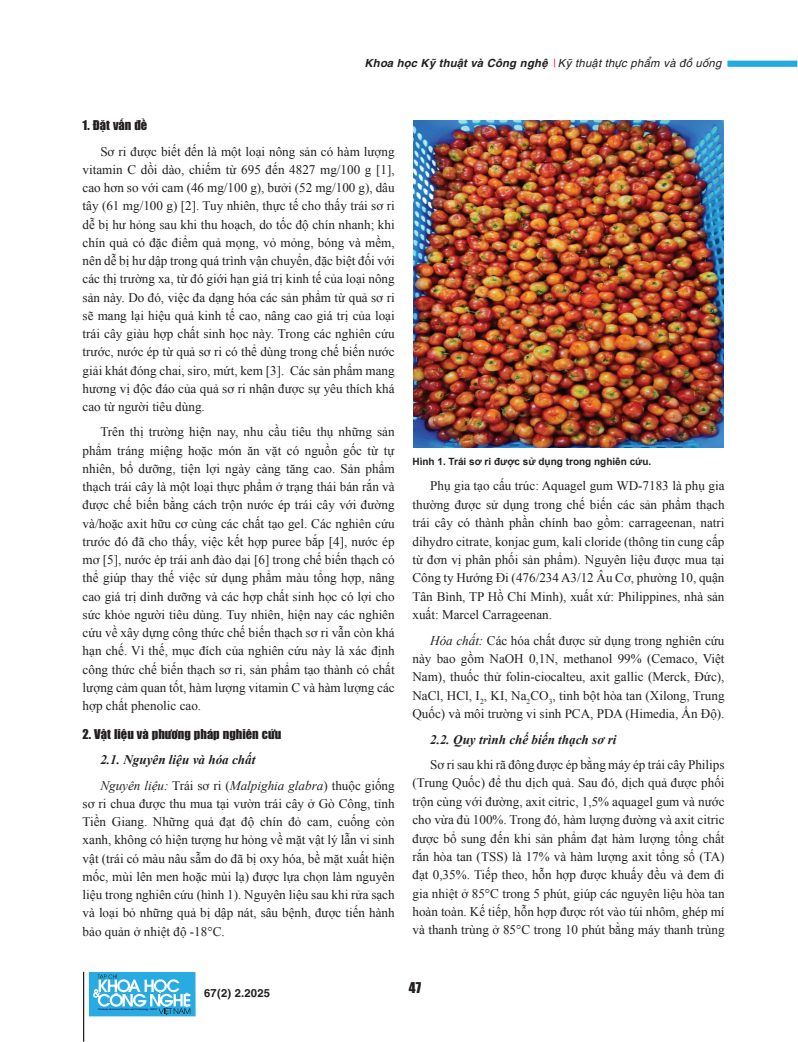
<style>
.page{position:relative;width:798px;height:1042px;background:#fff}
.page>*{position:absolute;margin:0;border:0;box-sizing:border-box;transform-origin:0 0}
.t1{font:13.75px "UTM Impact";color:#231f20}
.t2{font:13.12px/18.2px "Times New Roman";color:#231f20;text-align:justify}
.t3{font:italic 13.12px/25.4px "Times New Roman";color:#231f20}
.t4{font:italic 700 13.12px "Times New Roman";color:#231f20}
.t5{font:12.5px "UTM Impact";color:#231f20}
.t6{font:italic 700 11.25px "UTM Helve";color:#231f20}
.t7{font:700 11.25px "UTM Helve";color:#231f20}
.t8{font:700 10px "Arial";color:#231f20}
.s1{font-weight:400;color:#ee1d23}
.s2{font-weight:400}
.s3{font-weight:700}
.s4{font-style:normal}
.s5{font-style:italic}
</style>
<div class="page">
<hr style="left:83px;top:972px;width:1px;height:69px;background:#231f20">
<div style="left:89px;top:972px;width:106px;height:44px;background:#28abe1"></div>
<svg style="left:93px;top:974px;width:97px;height:41px"></svg>
<div style="left:727px;top:61px;width:70px;height:6px;background:#24aae1"></div>
<img style="left:413px;top:120px;width:310px;height:327px">
<p class="t6" style="left:364px;top:53px;width:359px">Khoa học Kỹ thuật và Công nghệ <span class="s1">/</span><span class="s2">Kỹ thuật thực phẩm và đồ uống</span></p>
<p class="t5" style="left:83px;top:116px;width:66px">1. Đặt vấn đề</p>
<p class="t2" style="left:83px;top:142px;width:313px;text-indent:18px">Sơ ri được biết đến là một loại nông sản có hàm lượng vitamin C dồi dào, chiếm từ 695 đến 4827 mg/100 g [1], cao hơn so với cam (46 mg/100 g), bưởi (52 mg/100 g), dâu tây (61 mg/100 g) [2]. Tuy nhiên, thực tế cho thấy trái sơ ri dễ bị hư hỏng sau khi thu hoạch, do tốc độ chín nhanh; khi chín quả có đặc điểm quả mọng, vỏ mỏng, bóng và mềm, nên dễ bị hư dập trong quá trình vận chuyển, đặc biệt đối với các thị trường xa, từ đó giới hạn giá trị kinh tế của loại nông sản này. Do đó, việc đa dạng hóa các sản phẩm từ quả sơ ri sẽ mang lại hiệu quả kinh tế cao, nâng cao giá trị của loại trái cây giàu hợp chất sinh học này. Trong các nghiên cứu trước, nước ép từ quả sơ ri có thể dùng trong chế biến nước giải khát đóng chai, siro, mứt, kem [3]. Các sản phẩm mang hương vị độc đáo của quả sơ ri nhận được sự yêu thích khá cao từ người tiêu dùng.</p>
<p class="t2" style="left:83px;top:423px;width:313px;text-indent:18px">Trên thị trường hiện nay, nhu cầu tiêu thụ những sản phẩm tráng miệng hoặc món ăn vặt có nguồn gốc từ tự nhiên, bổ dưỡng, tiện lợi ngày càng tăng cao. Sản phẩm thạch trái cây là một loại thực phẩm ở trạng thái bán rắn và được chế biến bằng cách trộn nước ép trái cây với đường và/hoặc axit hữu cơ cùng các chất tạo gel. Các nghiên cứu trước đó đã cho thấy, việc kết hợp puree bắp [4], nước ép mơ [5], nước ép trái anh đào dại [6] trong chế biến thạch có thể giúp thay thế việc sử dụng phẩm màu tổng hợp, nâng cao giá trị dinh dưỡng và các hợp chất sinh học có lợi cho sức khỏe người tiêu dùng. Tuy nhiên, hiện nay các nghiên cứu về xây dựng công thức chế biến thạch sơ ri vẫn còn khá hạn chế. Vì thế, mục đích của nghiên cứu này là xác định công thức chế biến thạch sơ ri, sản phẩm tạo thành có chất lượng cảm quan tốt, hàm lượng vitamin C và hàm lượng các hợp chất phenolic cao.</p>
<p class="t5" style="left:83px;top:725px;width:200px">2. Vật liệu và phương pháp nghiên cứu</p>
<p class="t3" style="left:100px;top:747px;width:296px"><span class="s3">2.1. Nguyên liệu và hóa chất<br></span>Nguyên liệu: <span class="s4">Trái sơ ri (</span>Malpighia glabra<span class="s4">) thuộc giống</span></p>
<p class="t2" style="left:83px;top:794px;width:313px">sơ ri chua được thu mua tại vườn trái cây ở Gò Công, tỉnh Tiền Giang. Những quả đạt độ chín đỏ cam, cuống còn xanh, không có hiện tượng hư hỏng về mặt vật lý lẫn vi sinh vật (trái có màu nâu sẫm do đã bị oxy hóa, bề mặt xuất hiện mốc, mùi lên men hoặc mùi lạ) được lựa chọn làm nguyên liệu trong nghiên cứu (hình 1). Nguyên liệu sau khi rửa sạch và loại bỏ những quả bị dập nát, sâu bệnh, được tiến hành bảo quản ở nhiệt độ -18°C.</p>
<p class="t8" style="left:412px;top:455px;width:240px">Hình 1. Trái sơ ri được sử dụng trong nghiên cứu.</p>
<p class="t2" style="left:412px;top:477px;width:313px;text-indent:18px">Phụ gia tạo cấu trúc: Aquagel gum WD-7183 là phụ gia thường được sử dụng trong chế biến các sản phẩm thạch trái cây có thành phần chính bao gồm: carrageenan, natri dihydro citrate, konjac gum, kali cloride (thông tin cung cấp từ đơn vị phân phối sản phẩm). Nguyên liệu được mua tại Công ty Hướng Đi (476/234 A3/12 Âu Cơ, phường 10, quận Tân Bình, TP Hồ Chí Minh), xuất xứ: Philippines, nhà sản xuất: Marcel Carrageenan.</p>
<p class="t2" style="left:412px;top:631px;width:313px;text-indent:18px"><span class="s5">Hóa chất:</span> Các hóa chất được sử dụng trong nghiên cứu này bao gồm NaOH 0,1N, methanol 99% (Cemaco, Việt Nam), thuốc thử folin-ciocalteu, axit gallic (Merck, Đức), NaCl, HCl, I<sub>2</sub>, KI, Na<sub>2</sub>CO<sub>3</sub>, tinh bột hòa tan (Xilong, Trung Quốc) và môi trường vi sinh PCA, PDA (Himedia, Ấn Độ).</p>
<p class="t4" style="left:430px;top:730px;width:188px">2.2. Quy trình chế biến thạch sơ ri</p>
<p class="t2" style="left:412px;top:755px;width:313px;text-indent:18px">Sơ ri sau khi rã đông được ép bằng máy ép trái cây Philips (Trung Quốc) để thu dịch quả. Sau đó, dịch quả được phối trộn cùng với đường, axit citric, 1,5% aquagel gum và nước cho vừa đủ 100%. Trong đó, hàm lượng đường và axit citric được bổ sung đến khi sản phẩm đạt hàm lượng tổng chất rắn hòa tan (TSS) là 17% và hàm lượng axit tổng số (TA) đạt 0,35%. Tiếp theo, hỗn hợp được khuấy đều và đem đi gia nhiệt ở 85°C trong 5 phút, giúp các nguyên liệu hòa tan hoàn toàn. Kế tiếp, hỗn hợp được rót vào túi nhôm, ghép mí và thanh trùng ở 85°C trong 10 phút bằng máy thanh trùng</p>
<p class="t7" style="left:204px;top:983px;width:68px">67(2) 2.2025</p>
<p class="t1" style="left:408px;top:977px;width:14px">47</p>
</div>
